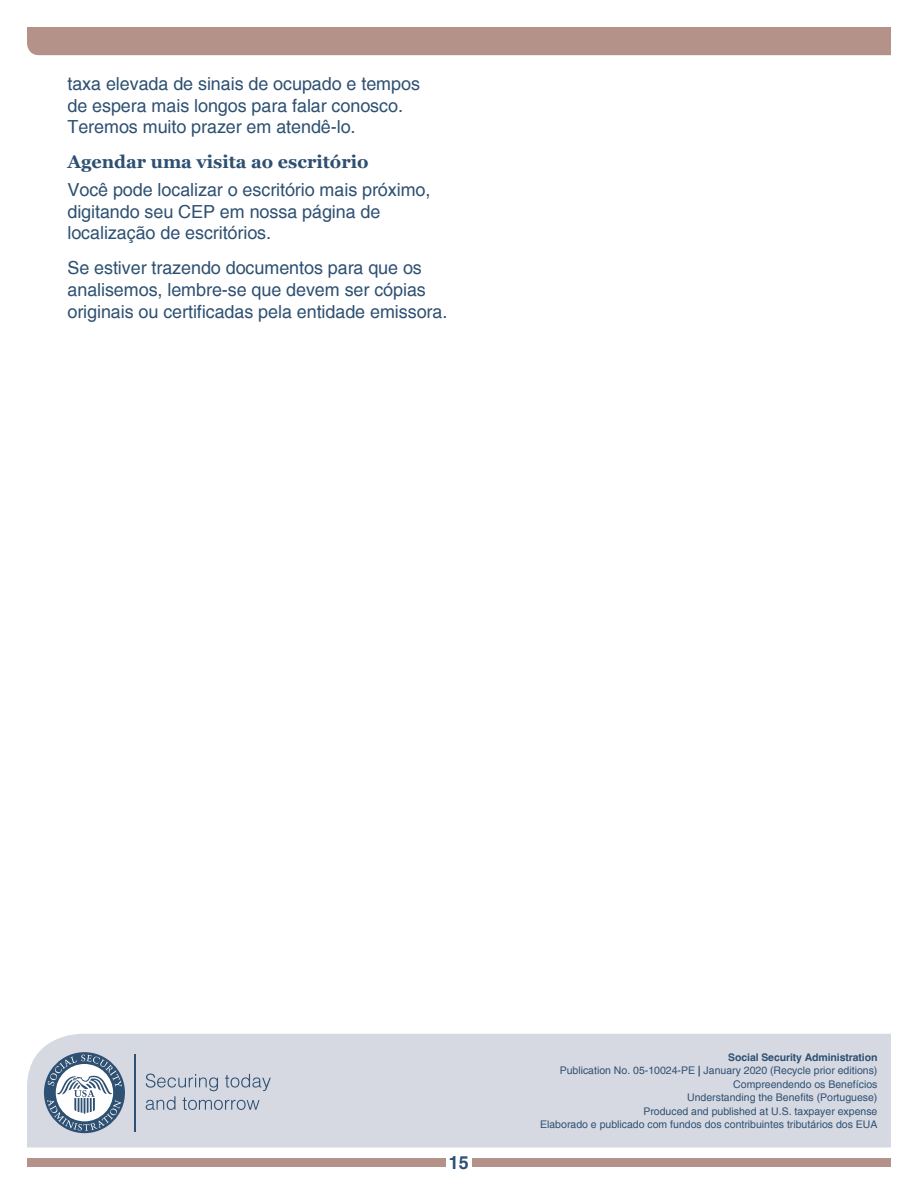
<style>
.page{position:relative;width:918px;height:1188px;background:#fff}
.page>*{position:absolute;margin:0;border:0;box-sizing:border-box;transform-origin:0 0}
.t1{font:18px/21.6px "Helvetica";letter-spacing:-.005em;color:#2e5072}
.t2{font:700 18px "Georgia";color:#2e5072}
.t3{font:700 18px "Helvetica";color:#2e5072}
.t4{font:10.5px "Helvetica";color:#2e5072}
.t5{font:700 10.5px "Helvetica";letter-spacing:-.01em;color:#2e5072}
.s1{font-weight:700}
</style>
<div class="page">
<div style="left:27px;top:1159px;width:419px;height:8px;background:#b49189"></div>
<div style="left:472px;top:1159px;width:419px;height:8px;background:#b49189"></div>
<div style="left:27px;top:1034px;width:864px;height:113px;background:#d6d9e2"></div>
<div style="left:27px;top:27px;width:864px;height:28px;background:#b49189"></div>
<div style="left:44px;top:1052px;width:81px;height:81px;background:#2e5072;border-radius:50%"></div>
<svg style="left:47px;top:1055px;width:75px;height:76px"></svg>
<hr style="left:135px;top:1054px;width:1px;height:77px;background:#2e5072">
<svg style="left:146px;top:1074px;width:125px;height:36px;background:#bbc3d0"></svg>
<p class="t1" style="left:68px;top:74px;width:354px">taxa elevada de sinais de ocupado e tempos de espera mais longos para falar conosco.<br>Teremos muito prazer em atendê-lo.</p>
<h2 class="t2" style="left:68px;top:150px;width:303px">Agendar uma visita ao escritório</h2>
<p class="t1" style="left:68px;top:180px;width:365px">Você pode localizar o escritório mais próximo, digitando seu CEP em nossa página de localização de escritórios.</p>
<p class="t1" style="left:68px;top:258px;width:381px">Se estiver trazendo documentos para que os analisemos, lembre-se que devem ser cópias originais ou certificadas pela entidade emissora.</p>
<p class="t3" style="left:449px;top:1152px;width:22px">15</p>
<p class="t5" style="left:728px;top:1051px;width:151px">Social Security Administration</p>
<p class="t4" style="left:560px;top:1064px;width:319px">Publication No. 05-10024-PE <span class="s1">|</span> January 2020 (Recycle prior editions)</p>
<p class="t4" style="left:733px;top:1078px;width:146px">Compreendendo os Benefícios</p>
<p class="t4" style="left:687px;top:1091px;width:192px">Understanding the Benefits (Portuguese)</p>
<p class="t4" style="left:643px;top:1105px;width:236px">Produced and published at U.S. taxpayer expense</p>
<p class="t4" style="left:540px;top:1118px;width:339px">Elaborado e publicado com fundos dos contribuintes tributários dos EUA</p>
</div>
